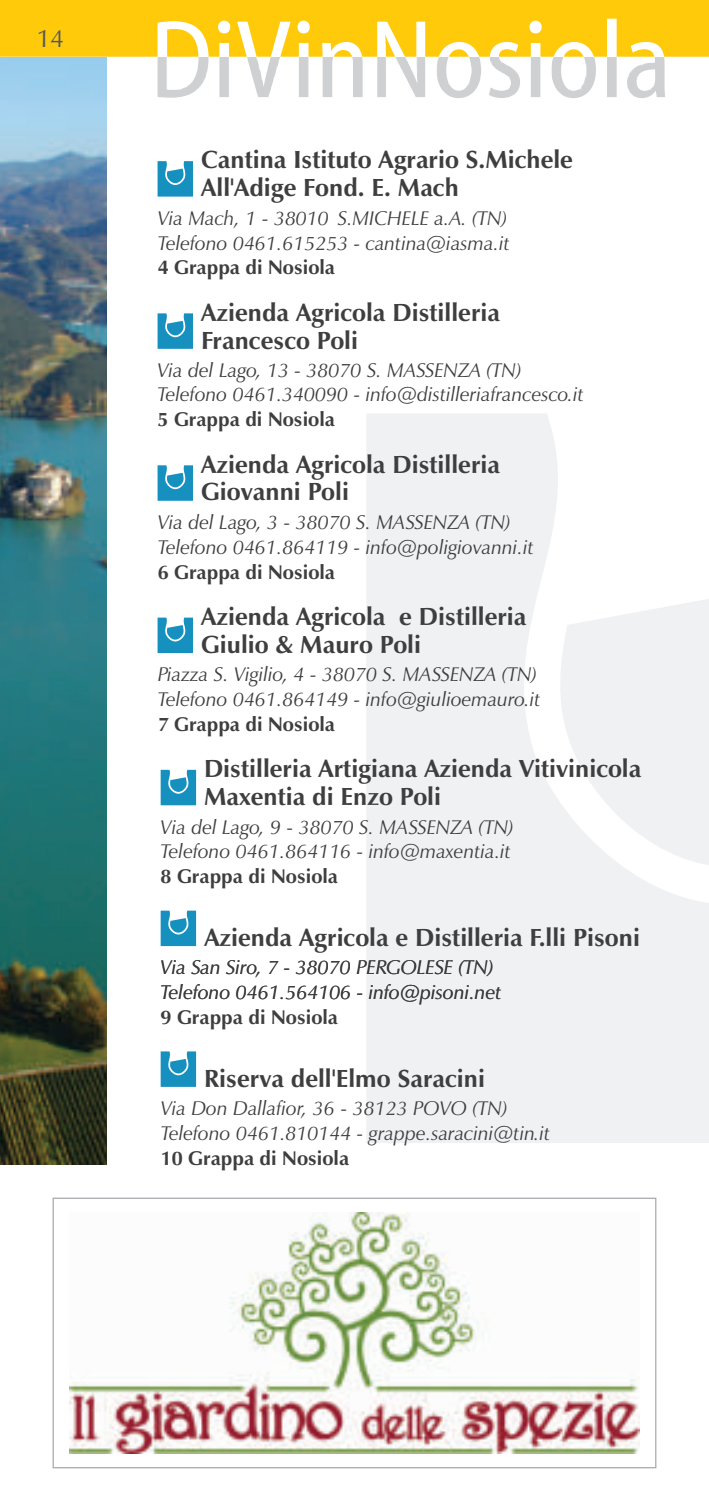
<style>
.page{position:relative;width:709px;height:1489px;background:#fff}
.page>*{position:absolute;margin:0;border:0;box-sizing:border-box;transform-origin:0 0}
.t1{font:700 25px/27.8px "Zapf Humanist 601 BT";color:#3e3e3f}
.t2{font:25px "Zapf Humanist 601 BT";color:#57585a}
.t3{font:italic 20px/24.5px "Zapf Humanist 601 BT";color:#3e3e3f}
.t4{font:700 20px "Zapf Humanist 601 BT";color:#3e3e3f}
</style>
<div class="page">
<svg style="left:366px;top:414px;width:343px;height:728px;fill:#f0f1f2"></svg>
<svg style="left:556px;top:567px;width:153px;height:300px;fill:#f0f1f2"></svg>
<img style="left:0;top:57px;width:106px;height:1107px">
<img style="left:69px;top:1212px;width:571px;height:241px">
<div style="left:53px;top:1197px;width:603px;height:271px;border:1px solid #a8a9ad"></div>
<img style="left:157px;top:57px;width:508px;height:41px">
<svg style="left:0;top:0;width:709px;height:57px;background:#fed02a"></svg>
<svg style="left:157px;top:161px;width:36px;height:35px"></svg>
<svg style="left:157px;top:313px;width:36px;height:36px"></svg>
<svg style="left:157px;top:465px;width:36px;height:36px"></svg>
<svg style="left:157px;top:617px;width:36px;height:36px"></svg>
<svg style="left:161px;top:769px;width:35px;height:36px"></svg>
<svg style="left:161px;top:910px;width:35px;height:36px"></svg>
<svg style="left:161px;top:1051px;width:35px;height:35px"></svg>
<p class="t2" style="left:37px;top:28px;width:29px">14</p>
<p class="t1" style="left:201px;top:148px;width:373px">Cantina Istituto Agrario S.Michele<br>All'Adige Fond. E. Mach</p>
<p class="t3" style="left:158px;top:207px;width:354px">Via Mach, 1 - 38010 S.MICHELE a.A. (TN)<br>Telefono 0461.615253 - cantina@iasma.it</p>
<p class="t4" style="left:158px;top:259px;width:179px">4 Grappa di Nosiola</p>
<p class="t1" style="left:201px;top:300px;width:300px">Azienda Agricola Distilleria<br>Francesco Poli</p>
<p class="t3" style="left:157px;top:359px;width:428px">Via del Lago, 13 - 38070 S. MASSENZA (TN)<br>Telefono 0461.340090 - info@distilleriafrancesco.it</p>
<p class="t4" style="left:157px;top:411px;width:179px">5 Grappa di Nosiola</p>
<p class="t1" style="left:201px;top:452px;width:300px">Azienda Agricola Distilleria<br>Giovanni Poli</p>
<p class="t3" style="left:158px;top:511px;width:378px">Via del Lago, 3 - 38070 S. MASSENZA (TN)<br>Telefono 0461.864119 - info@poligiovanni.it</p>
<p class="t4" style="left:158px;top:563px;width:179px">6 Grappa di Nosiola</p>
<p class="t1" style="left:201px;top:604px;width:327px">Azienda Agricola e Distilleria<br>Giulio &amp; Mauro Poli</p>
<p class="t3" style="left:158px;top:664px;width:384px">Piazza S. Vigilio, 4 - 38070 S. MASSENZA (TN)<br>Telefono 0461.864149 - info@giulioemauro.it</p>
<p class="t4" style="left:158px;top:715px;width:179px">7 Grappa di Nosiola</p>
<p class="t1" style="left:204px;top:756px;width:439px">Distilleria Artigiana Azienda Vitivinicola<br>Maxentia di Enzo Poli</p>
<p class="t3" style="left:161px;top:816px;width:354px">Via del Lago, 9 - 38070 S. MASSENZA (TN)<br>Telefono 0461.864116 - info@maxentia.it</p>
<p class="t4" style="left:161px;top:867px;width:179px">8 Grappa di Nosiola</p>
<p class="t1" style="left:204px;top:925px;width:437px">Azienda Agricola e Distilleria F.lli Pisoni</p>
<p class="t3" style="left:161px;top:956px;width:342px">Via San Siro, 7 - 38070 PERGOLESE (TN)<br>Telefono 0461.564106 - info@pisoni.net</p>
<p class="t4" style="left:161px;top:1008px;width:179px">9 Grappa di Nosiola</p>
<p class="t1" style="left:204px;top:1066px;width:282px">Riserva dell'Elmo Saracini</p>
<p class="t3" style="left:161px;top:1097px;width:391px">Via Don Dallafior, 36 - 38123 POVO (TN)<br>Telefono 0461.810144 - grappe.saracini@tin.it</p>
<p class="t4" style="left:161px;top:1149px;width:190px">10 Grappa di Nosiola</p>
</div>
